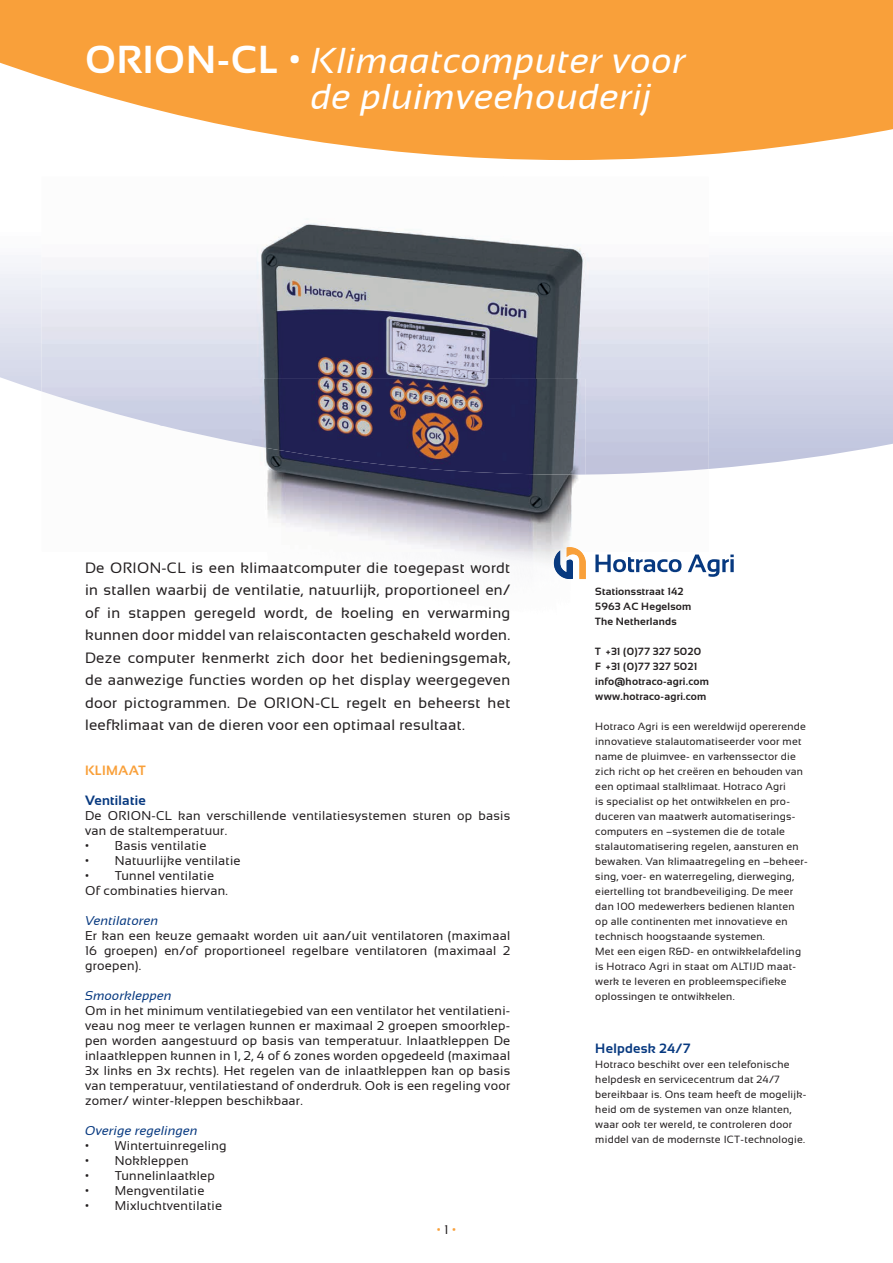
<style>
.page{position:relative;width:893px;height:1263px;background:#fff}
.page>*{position:absolute;margin:0;border:0;box-sizing:border-box;transform-origin:0 0}
.t1{font:italic 36px/36px "Sansation";letter-spacing:.02em;color:#fff}
.t2{font:15px/22.5px "Sansation";letter-spacing:.02em;color:#231f20;text-align:justify}
.t3{font:700 13.5px "Sansation";letter-spacing:.02em;color:#073980}
.t4{font:700 13.5px "Sansation";letter-spacing:.02em;color:#f9a03a}
.t5{font:12.75px/15px "Sansation";letter-spacing:.02em;color:#231f20}
.t6{font:italic 12.75px "Sansation";letter-spacing:.02em;color:#073980}
.t7{font:12.75px "Sansation";color:#f9a03a}
.t8{font:10.5px/15px "Sansation";letter-spacing:.02em;color:#231f20}
.t9{font:700 10.5px/15px "Sansation";letter-spacing:.02em;color:#231f20}
.s1{font-weight:700;font-style:normal;font-size:39px}
.s2{color:#231f20}
</style>
<div class="page">
<svg style="left:0;top:160px;width:893px;height:309px"></svg>
<svg style="left:0;top:0;width:893px;height:160px;background:#f9ae57"></svg>
<svg style="left:595px;top:554px;width:86px;height:18px"></svg>
<svg style="left:688px;top:554px;width:46px;height:23px"></svg>
<img style="left:42px;top:426px;width:539px;height:126px">
<img style="left:42px;top:177px;width:667px;height:249px">
<img style="left:159px;top:425px;width:93px;height:20px">
<div style="left:586px;top:425px;width:123px;height:50px;background:#c3c6de"></div>
<img style="left:252px;top:379px;width:334px;height:96px">
<svg style="left:554px;top:547px;width:32px;height:32px"></svg>
<h1 class="t1" style="left:311px;top:42px;width:376px;text-indent:-226px"><span class="s1">ORION-CL •</span> Klimaatcomputer voor de pluimveehouderij</h1>
<p class="t2" style="left:85px;top:556px;width:427px">De ORION-CL is een klimaatcomputer die toegepast wordt in stallen waarbij de ventilatie, natuurlijk, proportioneel en/ of in stappen geregeld wordt, de koeling en verwarming kunnen door middel van relaiscontacten geschakeld worden.<br>Deze computer kenmerkt zich door het bedieningsgemak, de aanwezige functies worden op het display weergegeven door pictogrammen. De ORION-CL regelt en beheerst het leefklimaat van de dieren voor een optimaal resultaat.</p>
<p class="t4" style="left:85px;top:763px;width:62px">KLIMAAT</p>
<p class="t3" style="left:85px;top:793px;width:62px">Ventilatie</p>
<p class="t5" style="left:85px;top:808px;width:427px">De ORION-CL kan verschillende ventilatiesystemen sturen op basis van de staltemperatuur.</p>
<p class="t5" style="left:85px;top:838px;width:123px">• Basis ventilatie</p>
<p class="t5" style="left:85px;top:853px;width:157px">• Natuurlijke ventilatie</p>
<p class="t5" style="left:85px;top:868px;width:144px">• Tunnel ventilatie<br>Of combinaties hiervan.</p>
<p class="t6" style="left:85px;top:913px;width:75px">Ventilatoren</p>
<p class="t5" style="left:85px;top:928px;width:427px;text-align:justify">Er kan een keuze gemaakt worden uit aan/uit ventilatoren (maximaal 16 groepen) en/of proportioneel regelbare ventilatoren (maximaal 2 groepen).</p>
<p class="t6" style="left:85px;top:988px;width:88px">Smoorkleppen</p>
<p class="t5" style="left:85px;top:1003px;width:427px;text-align:justify">Om in het minimum ventilatiegebied van een ventilator het ventilatieni&shy;veau nog meer te verlagen kunnen er maximaal 2 groepen smoorklep&shy;pen worden aangestuurd op basis van temperatuur. Inlaatkleppen De inlaatkleppen kunnen in 1, 2, 4 of 6 zones worden opgedeeld (maximaal 3x links en 3x rechts). Het regelen van de inlaatkleppen kan op basis van temperatuur, ventilatiestand of onderdruk. Ook is een regeling voor zomer/ winter-kleppen beschikbaar.</p>
<p class="t6" style="left:85px;top:1123px;width:114px">Overige regelingen</p>
<p class="t5" style="left:85px;top:1138px;width:143px">• Wintertuinregeling</p>
<p class="t5" style="left:85px;top:1153px;width:105px">• Nokkleppen</p>
<p class="t5" style="left:85px;top:1168px;width:131px">• Tunnelinlaatklep</p>
<p class="t5" style="left:85px;top:1183px;width:121px">• Mengventilatie</p>
<p class="t5" style="left:85px;top:1198px;width:139px">• Mixluchtventilatie</p>
<p class="t7" style="left:437px;top:1223px;width:21px">• <span class="s2">1</span> •</p>
<p class="t9" style="left:595px;top:584px;width:98px">Stationsstraat 142<br>5963 AC Hegelsom<br>The Netherlands</p>
<p class="t9" style="left:595px;top:644px;width:115px">T +31 (0)77 327 5020<br>F +31 (0)77 327 5021 info@hotraco-agri.com www.hotraco-agri.com</p>
<p class="t8" style="left:595px;top:719px;width:214px">Hotraco Agri is een wereld wijd opererende innovatieve stalautomatiseerder voor met name de pluimvee- en varkenssector die zich richt op het creëren en behouden van een optimaal stalklimaat. Hotraco Agri<br>is specialist op het ontwikkelen en pro&shy;duceren van maatwerk automatiserings&shy;computers en –systemen die de totale stalautomatisering regelen, aansturen en bewaken. Van klimaatregeling en –beheer&shy;sing, voer- en waterregeling, dierweging, eiertelling tot brandbeveiliging. De meer dan 100 medewerkers bedienen klanten op alle continenten met innovatieve en technisch hoogstaande systemen.<br>Met een eigen R&amp;D- en ontwikkelafdeling is Hotraco Agri in staat om ALTIJD maat&shy;werk te leveren en probleemspecifieke oplossingen te ontwikkelen.</p>
<p class="t3" style="left:595px;top:1040px;width:97px">Helpdesk 24/7</p>
<p class="t8" style="left:595px;top:1056px;width:212px">Hotraco beschikt over een telefonische helpdesk en servicecentrum dat 24/7 bereikbaar is. Ons team heeft de mogelijk&shy;heid om de systemen van onze klanten, waar ook ter wereld, te controleren door middel van de modernste ICT-technologie.</p>
</div>
